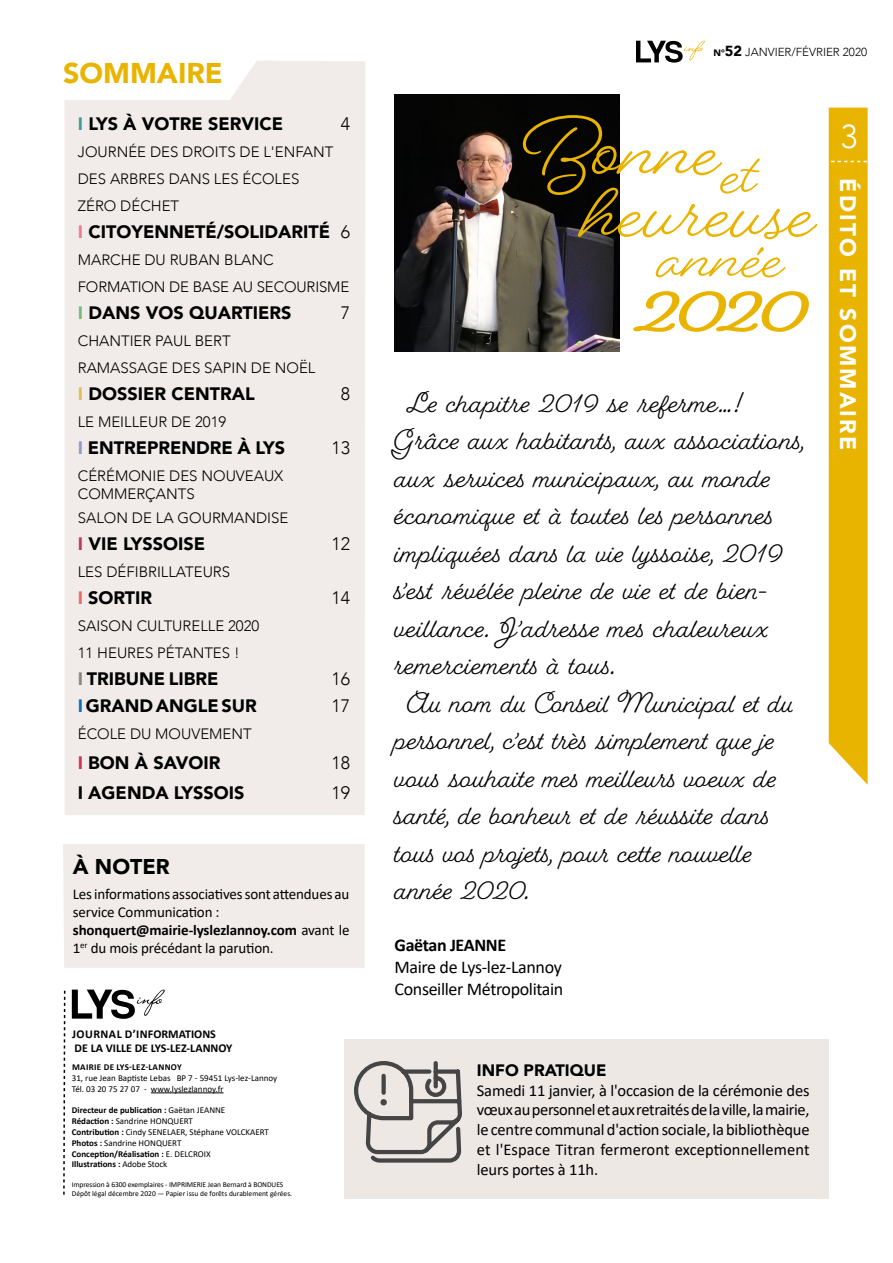
<style>
.page{position:relative;width:893px;height:1263px;background:#fff}
.page>*{position:absolute;margin:0;border:0;box-sizing:border-box;transform-origin:0 0}
.t1{font:300 33px "Avenir";color:#fff}
.t2{font:900 28.5px "Avenir";color:#e9b400}
.t3{font:25.5px "Fairwater Script";color:#000}
.t4{font:25.5px "Fairwater Script";letter-spacing:-.02em;color:#000}
.t5{font:900 22.5px "Avenir";letter-spacing:.1em;color:#fff}
.t6{font:900 21.3px "Avenir";color:#000}
.t7{font:900 18px "Avenir";color:#000}
.t8{font:18px/21.6px "Calibri";letter-spacing:-.02em;color:#000}
.t9{font:300 18px "Avenir";color:#000}
.t10{font:700 18px "Calibri";letter-spacing:-.02em;color:#000}
.t11{font:16.5px/19.8px "Calibri";letter-spacing:-.01em;color:#000;text-align:justify}
.t12{font:900 16.5px "Avenir";color:#000}
.t13{font:300 15px/27px "Avenir";color:#000}
.t14{font:15px/18px "Calibri";letter-spacing:-.01em;color:#000}
.t15{font:700 12px/14.4px "Calibri";color:#000}
.t16{font:300 11.7px "Avenir";color:#000}
.t17{font:9px/10.8px "Calibri";color:#000}
.t18{font:700 9px "Calibri";letter-spacing:.04em;color:#000}
.t19{font:7.5px/9px "Calibri";letter-spacing:-.01em;color:#000}
.s1{color:#3c9c9a}
.s2{color:#ed7c90}
.s3{font-weight:300}
.s4{color:#72bb81}
.s5{color:#dfbc5e}
.s6{color:#8b9ccb}
.s7{color:#c13565}
.s8{color:#eb695e}
.s9{color:#8d837e}
.s10{color:#1070b4}
.s11{color:#d1314e}
.s12{font-weight:700}
.s13{font-weight:900;font-size:9.3px}
.s14{font-weight:900;font-size:14.55px}
</style>
<div class="page">
<div style="left:344px;top:1040px;width:485px;height:159px;background:#eee8e5"></div>
<img style="left:395px;top:94px;width:224px;height:257px">
<div style="left:64px;top:61px;width:301px;height:754px;background:#f1ece9"></div>
<hr style="left:151px;top:1092px;width:73px;height:1px;background:#000">
<svg style="left:63px;top:990px;width:3px;height:205px"></svg>
<svg style="left:72px;top:989px;width:93px;height:30px"></svg>
<div style="left:829px;top:108px;width:39px;height:677px;background:#e9b400"></div>
<div style="left:63px;top:844px;width:302px;height:124px;background:#f1ece9"></div>
<svg style="left:636px;top:40px;width:69px;height:23px"></svg>
<svg style="left:523px;top:115px;width:294px;height:124px"></svg>
<svg style="left:656px;top:247px;width:129px;height:30px"></svg>
<svg style="left:633px;top:291px;width:176px;height:41px"></svg>
<svg style="left:354px;top:1061px;width:108px;height:102px"></svg>
<div style="left:380px;top:1099px;width:7px;height:6px;background:#454545;border-radius:50%"></div>
<div style="left:381px;top:1076px;width:5px;height:17px;background:#454545"></div>
<p class="t2" style="left:63px;top:49px;width:161px">SOMMAIRE</p>
<p class="t7" style="left:78px;top:108px;width:207px"><span class="s1">I</span> LYS À VOTRE SERVICE</p>
<p class="t9" style="left:341px;top:113px;width:11px">4</p>
<p class="t13" style="left:78px;top:139px;width:257px">JOURNÉE DES DROITS DE L'ENFANT<br>DES ARBRES DANS LES ÉCOLES<br>ZÉRO DÉCHET</p>
<p class="t7" style="left:78px;top:216px;width:274px"><span class="s2">I</span> CITOYENNETÉ/SOLIDARITÉ <span class="s3">6</span></p>
<p class="t13" style="left:78px;top:247px;width:273px">MARCHE DU RUBAN BLANC<br>FORMATION DE BASE AU SECOURISME</p>
<p class="t7" style="left:78px;top:297px;width:215px"><span class="s4">I</span> DANS VOS QUARTIERS</p>
<p class="t9" style="left:341px;top:302px;width:11px">7</p>
<p class="t13" style="left:78px;top:328px;width:239px">CHANTIER PAUL BERT<br>RAMASSAGE DES SAPIN DE NOËL</p>
<p class="t7" style="left:78px;top:378px;width:178px"><span class="s5">I</span> DOSSIER CENTRAL</p>
<p class="t9" style="left:341px;top:383px;width:11px">8</p>
<p class="t13" style="left:78px;top:409px;width:150px">LE MEILLEUR DE 2019</p>
<p class="t7" style="left:78px;top:432px;width:209px"><span class="s6">I</span> ENTREPRENDRE À LYS</p>
<p class="t9" style="left:331px;top:437px;width:20px">13</p>
<p class="t13" style="left:78px;top:467px;width:207px;line-height:18px">CÉRÉMONIE DES NOUVEAUX<br>COMMERÇANTS</p>
<p class="t13" style="left:78px;top:505px;width:212px">SALON DE LA GOURMANDISE</p>
<p class="t7" style="left:78px;top:528px;width:129px"><span class="s7">I</span> VIE LYSSOISE</p>
<p class="t9" style="left:331px;top:533px;width:20px">12</p>
<p class="t13" style="left:78px;top:559px;width:154px">LES DÉFIBRILLATEURS</p>
<p class="t7" style="left:78px;top:582px;width:76px"><span class="s8">I</span> SORTIR</p>
<p class="t9" style="left:332px;top:587px;width:20px">14</p>
<p class="t13" style="left:78px;top:613px;width:183px">SAISON CULTURELLE 2020<br>11 HEURES PÉTANTES !</p>
<p class="t7" style="left:78px;top:663px;width:142px"><span class="s9">I</span> TRIBUNE LIBRE</p>
<p class="t9" style="left:331px;top:668px;width:20px">16</p>
<p class="t7" style="left:78px;top:690px;width:180px"><span class="s10">I</span>GRAND ANGLE SUR</p>
<p class="t9" style="left:331px;top:695px;width:20px">17</p>
<p class="t13" style="left:78px;top:721px;width:175px">ÉCOLE DU MOUVEMENT</p>
<p class="t7" style="left:78px;top:747px;width:144px"><span class="s11">I</span> BON À SAVOIR</p>
<p class="t9" style="left:332px;top:752px;width:20px">18</p>
<p class="t7" style="left:78px;top:777px;width:168px">I AGENDA LYSSOIS</p>
<p class="t9" style="left:331px;top:782px;width:20px">19</p>
<p class="t6" style="left:73px;top:848px;width:98px">À NOTER</p>
<p class="t14" style="left:73px;top:885px;width:278px">Les informations associatives sont attendues au service Communication : <span class="s12">shonquert@mairie-lyslezlannoy.com</span> avant le 1<sup>er</sup> du mois précédant la parution.</p>
<p class="t15" style="left:72px;top:1026px;width:162px">JOURNAL D’INFORMATIONS<br>DE LA VILLE DE LYS-LEZ-LANNOY</p>
<p class="t18" style="left:72px;top:1061px;width:111px">MAIRIE DE LYS-LEZ-LANNOY</p>
<p class="t17" style="left:72px;top:1072px;width:207px">31, rue Jean Baptiste Lebas BP 7 - 59451 Lys-lez-Lannoy<br>Tél. 03 20 75 27 07 - www.lyslezlannoy.fr</p>
<p class="t17" style="left:72px;top:1105px;width:199px"><span class="s12">Directeur de publication :</span> Gaëtan JEANNE<br><span class="s12">Rédaction :</span> Sandrine HONQUERT<br><span class="s12">Contribution :</span> Cindy SENELAER, Stéphane VOLCKAERT <span class="s12">Photos :</span> Sandrine HONQUERT <span class="s12">Conception/Réalisation :</span> E. DELCROIX<br><span class="s12">Illustrations :</span> Adobe Stock</p>
<p class="t19" style="left:72px;top:1180px;width:222px">Impression à 6300 exemplaires - IMPRIMERIE Jean Bernard à BONDUES<br>Dépôt légal décembre 2020 — Papier issu de forêts durablement gérées.</p>
<p class="t16" style="left:713px;top:46px;width:155px"><span class="s13">N°</span><span class="s14">52</span> JANVIER/FÉVRIER 2020</p>
<p class="t3" style="left:407px;top:388px;width:336px">Le chapitre 2019 se referme…!</p>
<p class="t3" style="left:395px;top:425px;width:413px">Grâce aux habitants, aux associations,</p>
<p class="t3" style="left:395px;top:463px;width:379px">aux services municipaux, au monde</p>
<p class="t3" style="left:395px;top:500px;width:381px">économique et à toutes les personnes</p>
<p class="t3" style="left:395px;top:538px;width:390px">impliquées dans la vie lyssoise, 2019</p>
<p class="t3" style="left:395px;top:575px;width:375px">s’est révélée pleine de vie et de bien-</p>
<p class="t3" style="left:395px;top:613px;width:377px">veillance. J’adresse mes chaleureux</p>
<p class="t3" style="left:395px;top:651px;width:224px">remerciements à tous.</p>
<p class="t3" style="left:407px;top:688px;width:389px">Au nom du Conseil Municipal et du</p>
<p class="t3" style="left:395px;top:726px;width:383px">personnel, c’est très simplement que je</p>
<p class="t3" style="left:395px;top:763px;width:385px">vous souhaite mes meilleurs voeux de</p>
<p class="t3" style="left:395px;top:801px;width:378px">santé, de bonheur et de réussite dans</p>
<p class="t3" style="left:395px;top:838px;width:360px">tous vos projets, pour cette nouvelle</p>
<p class="t4" style="left:395px;top:876px;width:138px">année 2020.</p>
<p class="t10" style="left:395px;top:933px;width:113px">Gaëtan JEANNE</p>
<p class="t8" style="left:395px;top:956px;width:170px">Maire de Lys-lez-Lannoy<br>Conseiller Métropolitain</p>
<p class="t12" style="left:477px;top:1056px;width:131px">INFO PRATIQUE</p>
<p class="t11" style="left:477px;top:1080px;width:334px">Samedi 11 janvier, à l'occasion de la cérémonie des vœux au personnel et aux retraités de la ville, la mairie, le centre communal d'action sociale, la bibliothèque et l'Espace Titran fermeront exceptionnellement leurs portes à 11h.</p>
<p class="t1" style="left:840px;top:117px;width:19px">3</p>
<p class="t5" style="left:867px;top:178px;width:274px;rotate:90deg">ÉDITO ET SOMMAIRE</p>
</div>
